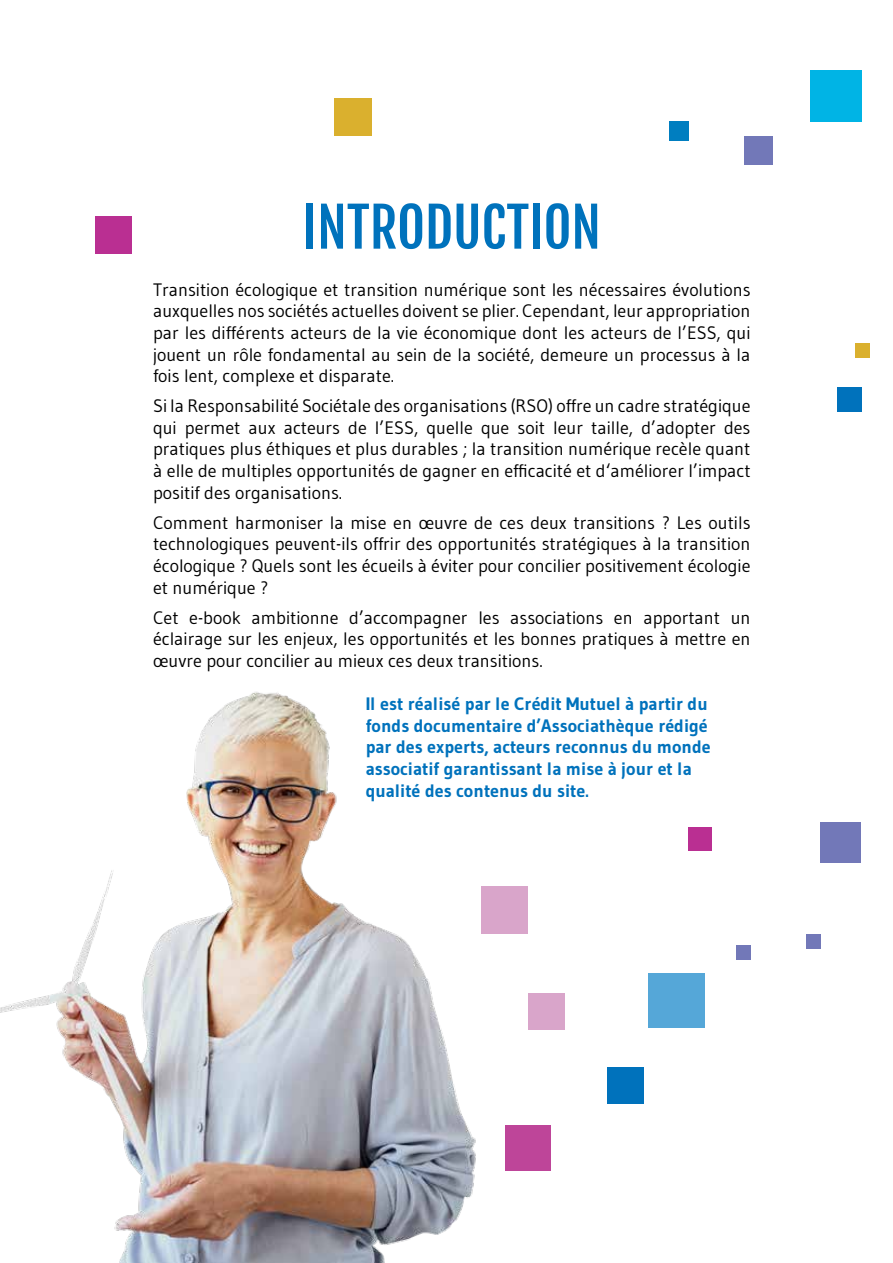
<style>
.page{position:relative;width:893px;height:1263px;background:#fff}
.page>*{position:absolute;margin:0;border:0;box-sizing:border-box;transform-origin:0 0}
.t1{font:54px "Fjalla One";color:#0072bc}
.t2{font:18px/21.6px "Gudea";color:#000;text-align:justify}
.t3{font:700 18px/21.6px "Gudea";color:#0072bc}
</style>
<div class="page">
<img style="left:0;top:692px;width:476px;height:571px">
<div style="left:648px;top:973px;width:56px;height:54px;background:#55a7d8"></div>
<div style="left:528px;top:993px;width:36px;height:37px;background:#d9a5ca"></div>
<div style="left:481px;top:886px;width:47px;height:48px;background:#d9a5ca"></div>
<div style="left:96px;top:216px;width:36px;height:38px;background:#ba2f92"></div>
<div style="left:607px;top:1067px;width:37px;height:36px;background:#0072bc"></div>
<div style="left:334px;top:99px;width:38px;height:37px;background:#dab02e"></div>
<div style="left:689px;top:827px;width:23px;height:23px;background:#ba2f92"></div>
<div style="left:838px;top:387px;width:24px;height:24px;background:#0072bc"></div>
<div style="left:856px;top:343px;width:14px;height:14px;background:#dab02e"></div>
<div style="left:736px;top:945px;width:15px;height:14px;background:#7278b8"></div>
<div style="left:806px;top:934px;width:14px;height:14px;background:#7278b8"></div>
<div style="left:811px;top:70px;width:51px;height:51px;background:#00b4e5"></div>
<div style="left:744px;top:136px;width:28px;height:29px;background:#7278b8"></div>
<div style="left:669px;top:121px;width:20px;height:20px;background:#007ec0"></div>
<div style="left:505px;top:1125px;width:46px;height:46px;background:#be4599"></div>
<div style="left:820px;top:822px;width:41px;height:41px;background:#7278b8"></div>
<h1 class="t1" style="left:303px;top:194px;width:300px">INTRODUCTION</h1>
<p class="t2" style="left:153px;top:278px;width:599px">Transition écologique et transition numérique sont les nécessaires évolutions auxquelles nos sociétés actuelles doivent se plier. Cependant, leur appropriation par les différents acteurs de la vie économique dont les acteurs de l’ESS, qui jouent un rôle fondamental au sein de la société, demeure un processus à la fois lent, complexe et disparate.</p>
<p class="t2" style="left:153px;top:395px;width:599px">Si la Responsabilité Sociétale des organisations (RSO) offre un cadre stratégique qui permet aux acteurs de l’ESS, quelle que soit leur taille, d’adopter des pratiques plus éthiques et plus durables ; la transition numérique recèle quant à elle de multiples opportunités de gagner en efficacité et d‘améliorer l’impact positif des organisations.</p>
<p class="t2" style="left:153px;top:511px;width:599px">Comment harmoniser la mise en œuvre de ces deux transitions ? Les outils technologiques peuvent-ils offrir des opportunités stratégiques à la transition écologique ? Quels sont les écueils à éviter pour concilier positivement écologie et numérique ?</p>
<p class="t2" style="left:153px;top:606px;width:599px">Cet e-book ambitionne d’accompagner les associations en apportant un éclairage sur les enjeux, les opportunités et les bonnes pratiques à mettre en œuvre pour concilier au mieux ces deux transitions.</p>
<p class="t3" style="left:366px;top:693px;width:347px">Il est réalisé par le Crédit Mutuel à partir du fonds documentaire d’Associathèque rédigé par des experts, acteurs reconnus du monde associatif garantissant la mise à jour et la qualité des contenus du site.</p>
</div>
